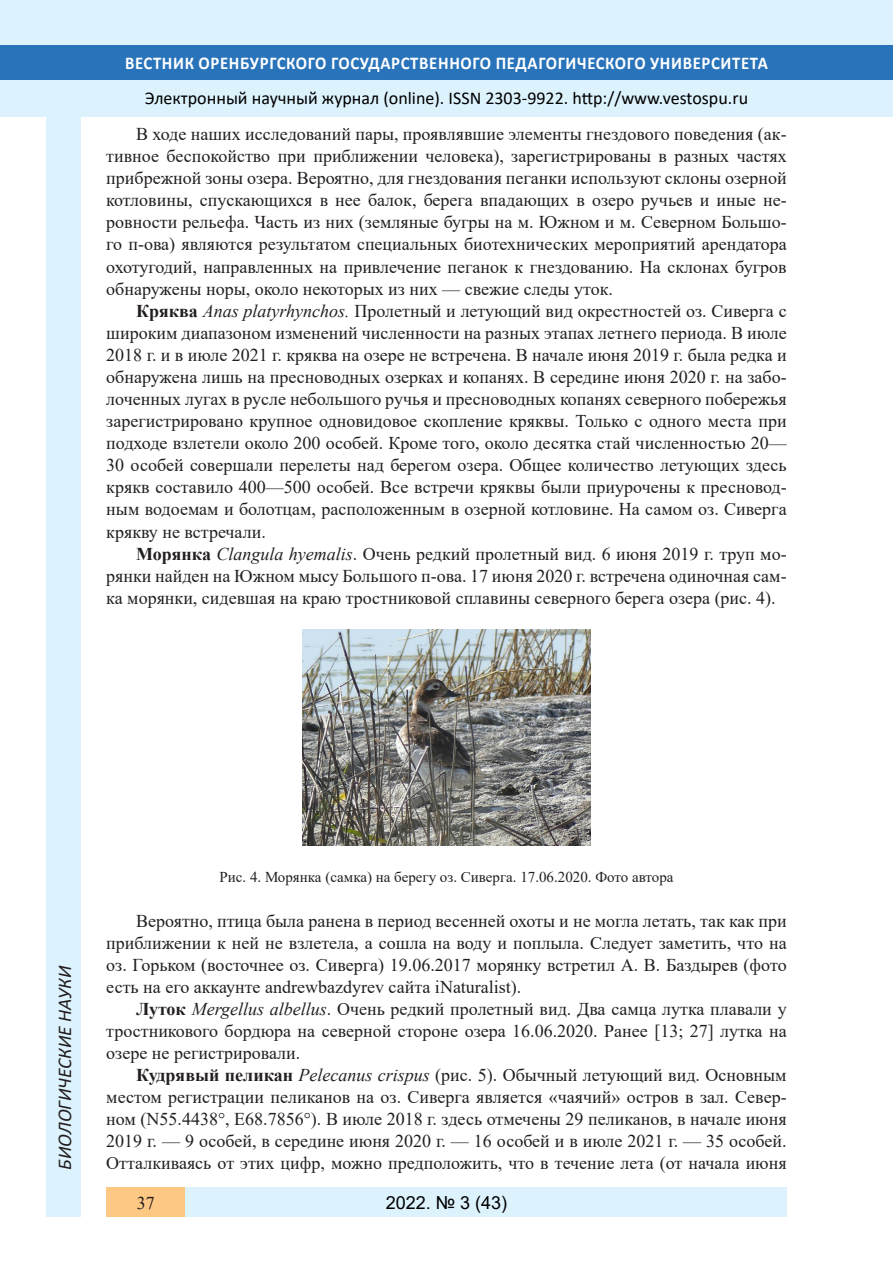
<style>
.page{position:relative;width:893px;height:1263px;background:#fff}
.page>*{position:absolute;margin:0;border:0;box-sizing:border-box;transform-origin:0 0}
.t1{font:italic 19.5px "Calibri";color:#231f20}
.Стиль2{font:18px/22px "Times New Roman";color:#231f20;text-align:justify}
.t2{font:18px "Calibri";color:#000}
.t3{font:700 18px "Calibri";letter-spacing:.04em;color:#fff;scale:.93 1}
.t4{font:18px "Arial";color:#000}
.таблица{font:15px "Times New Roman";color:#231f20}
.s1{font-weight:700}
.s2{font-style:italic}
</style>
<div class="page">
<div style="left:0;top:0;width:893px;height:116px;background:#dcf2fc"></div>
<div style="left:0;top:45px;width:893px;height:34px;background:#2873ba"></div>
<div style="left:47px;top:116px;width:34px;height:1101px;background:#dcf2fc"></div>
<div style="left:106px;top:1188px;width:681px;height:29px;background:#dcf2fc"></div>
<div style="left:106px;top:1188px;width:79px;height:29px;background:#fdc784"></div>
<img style="left:302px;top:629px;width:288px;height:216px">
<p class="t3" style="left:125px;top:50px;width:693px">ВЕСТНИК ОРЕНБУРГСКОГО ГОСУДАРСТВЕННОГО ПЕДАГОГИЧЕСКОГО УНИВЕРСИТЕТА</p>
<p class="t2" style="left:145px;top:85px;width:605px">Электронный научный журнал (online). ISSN 2303-9922. http://www.vestospu.ru</p>
<p class="Стиль2" style="left:106px;top:122px;width:682px;text-indent:30px">В ходе наших исследований пары, проявлявшие элементы гнездового поведения (ак&shy;тивное беспокойство при приближении человека), зарегистрированы в разных частях прибрежной зоны озера. Вероятно, для гнездования пеганки используют склоны озерной котловины, спускающихся в нее балок, берега впадающих в озеро ручьев и иные не&shy;ровности рельефа. Часть из них (земляные бугры на м. Южном и м. Северном Большо&shy;го п-ова) являются результатом специальных биотехнических мероприятий арендатора охотугодий, направленных на привлечение пеганок к гнездованию. На склонах бугров обнаружены норы, около некоторых из них — свежие следы уток.</p>
<p class="Стиль2" style="left:106px;top:299px;width:682px;text-indent:30px"><span class="s1">Кряква</span> <span class="s2">Anas platyrhynchos.</span> Пролетный и летующий вид окрестностей оз. Сиверга с широким диапазоном изменений численности на разных этапах летнего периода. В июле 2018 г. и в июле 2021 г. кряква на озере не встречена. В начале июня 2019 г. была редка и обнаружена лишь на пресноводных озерках и копанях. В середине июня 2020 г. на забо&shy;лоченных лугах в русле небольшого ручья и пресноводных копанях северного побережья зарегистрировано крупное одновидовое скопление кряквы. Только с одного места при подходе взлетели около 200 особей. Кроме того, около десятка стай численностью 20— 30 особей совершали перелеты над берегом озера. Общее количество летующих здесь крякв составило 400—500 особей. Все встречи кряквы были приурочены к пресновод&shy;ным водоемам и болотцам, расположенным в озерной котловине. На самом оз. Сиверга крякву не встречали.</p>
<p class="Стиль2" style="left:106px;top:542px;width:682px;text-indent:30px"><span class="s1">Морянка</span> <span class="s2">Clangula hyemalis</span>. Очень редкий пролетный вид. 6 июня 2019 г. труп мо&shy;рянки найден на Южном мысу Большого п-ова. 17 июня 2020 г. встречена одиночная сам&shy;ка морянки, сидевшая на краю тростниковой сплавины северного берега озера (рис. 4).</p>
<p class="t1" style="left:51px;top:1170px;width:206px;rotate:-90deg">БИОЛОГИЧЕСКИЕ НАУКИ</p>
<p class="таблица" style="left:219px;top:867px;width:455px">Рис. 4. Морянка (самка) на берегу оз. Сиверга. 17.06.2020. Фото автора</p>
<p class="Стиль2" style="left:106px;top:909px;width:682px;text-indent:30px">Вероятно, птица была ранена в период весенней охоты и не могла летать, так как при приближении к ней не взлетела, а сошла на воду и поплыла. Следует заметить, что на оз. Горьком (восточнее оз. Сиверга) 19.06.2017 морянку встретил А. В. Баздырев (фото есть на его аккаунте andrewbazdyrev сайта iNaturalist).</p>
<p class="Стиль2" style="left:106px;top:997px;width:682px;text-indent:30px"><span class="s1">Луток</span> <span class="s2">Mergellus albellus</span>. Очень редкий пролетный вид. Два самца лутка плавали у тростникового бордюра на северной стороне озера 16.06.2020. Ранее [13; 27] лутка на озере не регистрировали.</p>
<p class="Стиль2" style="left:106px;top:1063px;width:682px;text-indent:30px"><span class="s1">Кудрявый пеликан</span> <span class="s2">Pelecanus crispus</span> (рис. 5). Обычный летующий вид. Основным местом регистрации пеликанов на оз. Сиверга является «чаячий» остров в зал. Север&shy;ном (N55.4438°, E68.7856°). В июле 2018 г. здесь отмечены 29 пеликанов, в начале июня 2019 г. — 9 особей, в середине июня 2020 г. — 16 особей и в июле 2021 г. — 35 особей.<br>Отталкиваясь от этих цифр, можно предположить, что в течение лета (от начала июня</p>
<p class="Стиль2" style="left:137px;top:1191px;width:19px">37</p>
<p class="t4" style="left:386px;top:1190px;width:123px">2022. № 3 (43)</p>
</div>
